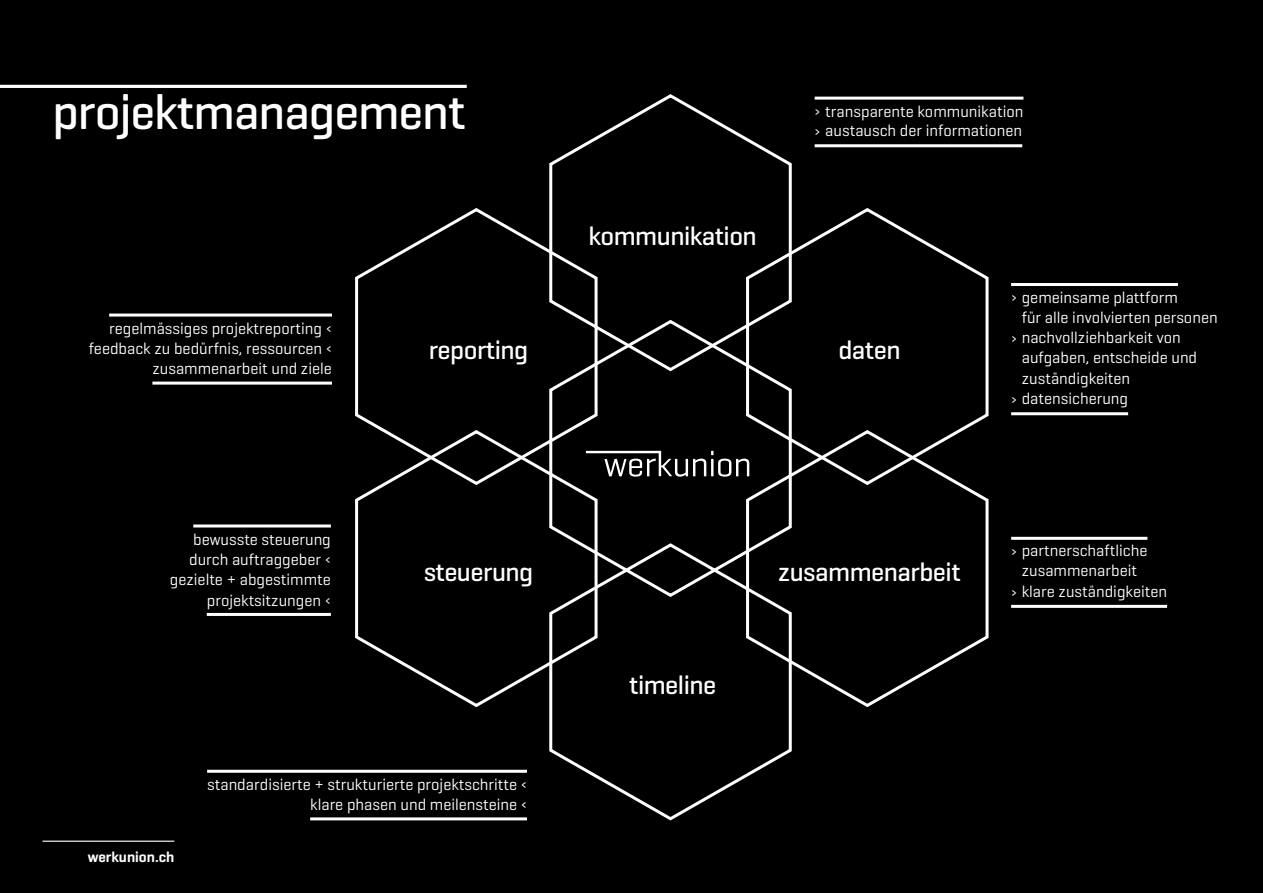
<style>
.page{position:relative;width:1263px;height:893px;background:#000}
.page>*{position:absolute;margin:0;border:0;box-sizing:border-box;transform-origin:0 0}
.t1{font:500 49.95px "Geogrotesque";letter-spacing:-.02em;color:#fff}
.t2{font:500 26.55px "Geogrotesque";letter-spacing:-.02em;color:#fff}
.t3{font:16.35px/20.4px "Geogrotesque";color:#fff;text-align:right}
.t4{font:600 15px "Geogrotesque";color:#fff}
</style>
<div class="page">
<svg style="left:746px;top:208px;width:243px;height:220px"></svg>
<svg style="left:549px;top:94px;width:244px;height:279px"></svg>
<svg style="left:746px;top:428px;width:243px;height:280px"></svg>
<svg style="left:549px;top:541px;width:244px;height:280px"></svg>
<svg style="left:355px;top:206px;width:244px;height:222px"></svg>
<svg style="left:355px;top:428px;width:244px;height:281px"></svg>
<hr style="left:109px;top:314px;width:223px;height:3px;background:#fff">
<hr style="left:152px;top:382px;width:180px;height:3px;background:#fff">
<hr style="left:0;top:85px;width:467px;height:3px;background:#fff">
<svg style="left:586px;top:451px;width:163px;height:26px"></svg>
<hr style="left:1011px;top:283px;width:167px;height:3px;background:#fff">
<hr style="left:1011px;top:412px;width:117px;height:3px;background:#fff">
<hr style="left:193px;top:524px;width:138px;height:3px;background:#fff">
<hr style="left:207px;top:613px;width:124px;height:3px;background:#fff">
<hr style="left:1011px;top:537px;width:136px;height:3px;background:#fff">
<hr style="left:1011px;top:605px;width:156px;height:3px;background:#fff">
<hr style="left:815px;top:97px;width:208px;height:3px;background:#fff">
<hr style="left:815px;top:144px;width:207px;height:3px;background:#fff">
<hr style="left:207px;top:770px;width:320px;height:3px;background:#fff">
<hr style="left:310px;top:817px;width:217px;height:3px;background:#fff">
<hr style="left:43px;top:841px;width:131px;height:1px;background:#fff">
<p class="t1" style="left:52px;top:81px;width:415px">projektmanagement</p>
<p class="t3" style="left:89px;top:317px;width:245px">regelmässiges projektreporting ‹ feedback zu bedürfnis, ressourcen ‹ zusammenarbeit und ziele</p>
<p class="t2" style="left:429px;top:333px;width:101px">reporting</p>
<p class="t2" style="left:588px;top:220px;width:170px">kommunikation</p>
<p class="t3" style="left:815px;top:101px;width:210px;line-height:19.5px;text-align:left">› transparente kommunikation › austausch der informationen</p>
<p class="t2" style="left:838px;top:333px;width:64px">daten</p>
<p class="t3" style="left:1011px;top:287px;width:168px">› gemeinsame plattform</p>
<p class="t3" style="left:1022px;top:306px;width:197px">für alle involvierten personen</p>
<p class="t3" style="left:1011px;top:327px;width:171px">› nachvollziehbarkeit von</p>
<p class="t3" style="left:1022px;top:347px;width:177px">aufgaben, entscheide und</p>
<p class="t3" style="left:1022px;top:367px;width:110px">zuständigkeiten</p>
<p class="t3" style="left:1011px;top:388px;width:118px">› datensicherung</p>
<p class="t3" style="left:170px;top:528px;width:163px">bewusste steuerung durch auftraggeber ‹ gezielte + abgestimmte projektsitzungen ‹</p>
<p class="t3" style="left:1011px;top:540px;width:138px">› partnerschaftliche</p>
<p class="t2" style="left:778px;top:555px;width:184px">zusammenarbeit</p>
<p class="t2" style="left:424px;top:555px;width:111px">steuerung</p>
<p class="t3" style="left:1022px;top:560px;width:117px">zusammenarbeit</p>
<p class="t3" style="left:1011px;top:580px;width:157px">› klare zuständigkeiten</p>
<p class="t4" style="left:88px;top:848px;width:88px">werkunion.ch</p>
<p class="t3" style="left:207px;top:773px;width:321px">standardisierte + strukturierte projektschritte ‹ klare phasen und meilensteine ‹</p>
<p class="t2" style="left:629px;top:669px;width:89px">timeline</p>
</div>
